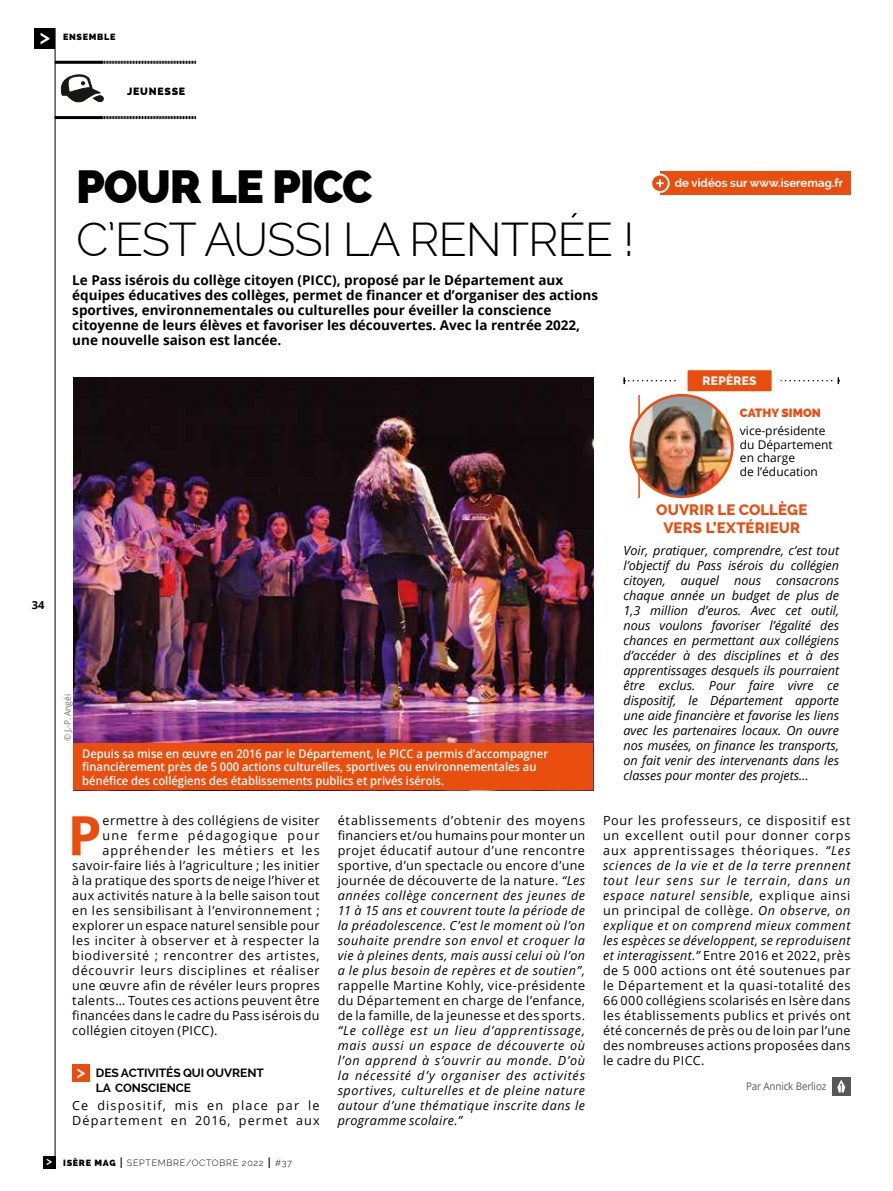
<style>
.page{position:relative;width:893px;height:1191px;background:#fff}
.page>*{position:absolute;margin:0;border:0;box-sizing:border-box;transform-origin:0 0}
.t1{font:700 54.6px "Open Sans";color:#e94e0f}
.t2{font:300 46.5px "Raleway";letter-spacing:-.025em;color:#000}
.t3{font:800 46.5px "Raleway";letter-spacing:-.025em;color:#000}
.t4{font:600 21px "Raleway";color:#fff}
.t5{font:800 15px/18px "Raleway";letter-spacing:.01em;color:#e94e0f;text-align:center}
.t6{font:700 13.5px/15px "Open Sans";color:#000}
.t7{font:italic 12.6px/15px "Open Sans";letter-spacing:.03em;color:#000;text-align:justify}
.t8{font:12.6px/15px "Open Sans";letter-spacing:.035em;color:#000;text-align:justify}
.t9{font:12.6px "Open Sans";letter-spacing:.06em;color:#000}
.t10{font:12.6px/15px "Open Sans";letter-spacing:.09em;color:#000}
.t11{font:12.6px "Open Sans";letter-spacing:.08em;color:#000}
.t12{font:12.6px "Open Sans";letter-spacing:.105em;color:#000}
.t13{font:600 12px/13.5px "Open Sans";color:#fff;scale:.93 1}
.t14{font:12px/13.5px "Open Sans";color:#000}
.t15{font:700 12px/15px "Raleway";letter-spacing:-.005em;color:#000}
.t16{font:700 12px "Raleway";color:#fff;scale:.95 1}
.t17{font:800 12px "Raleway";color:#e94e0f}
.t18{font:800 12px "Raleway";letter-spacing:.025em;color:#fff}
.t19{font:600 12px "Raleway";color:#fff}
.t20{font:700 11.1px "Open Sans";color:#000}
.t21{font:10.5px "Open Sans";letter-spacing:-.01em;color:#575756;scale:.93 1}
.t22{font:800 10.5px "Raleway";letter-spacing:.075em;color:#000}
.t23{font:300 9px "Raleway";letter-spacing:.075em;color:#000}
.t24{font:9px "Open Sans";letter-spacing:-.01em;color:#706f6f;scale:.93 1}
.t25{font:800 9px "Raleway";letter-spacing:.075em;color:#000}
.s1{font-weight:600;font-size:17.55px;color:#fff}
.s2{font-weight:800}
.s3{font-weight:400;font-size:15px}
.s4{font-style:normal}
.s5{font-style:italic}
</style>
<div class="page">
<svg style="left:103px;top:116px;width:93px;height:3px"></svg>
<svg style="left:103px;top:61px;width:93px;height:3px"></svg>
<hr style="left:55px;top:116px;width:48px;height:3px;background:#000">
<hr style="left:55px;top:61px;width:48px;height:3px;background:#000">
<hr style="left:55px;top:28px;width:1px;height:1130px;background:#000">
<div style="left:34px;top:28px;width:21px;height:21px;background:#000"></div>
<div style="left:43px;top:1155px;width:12px;height:13px;background:#000"></div>
<img style="left:74px;top:377px;width:519px;height:366px">
<div style="left:72px;top:1063px;width:18px;height:18px;background:#e94e0f"></div>
<div style="left:832px;top:1077px;width:18px;height:18px;background:#575756"></div>
<svg style="left:837px;top:1080px;width:8px;height:12px"></svg>
<div style="left:74px;top:743px;width:519px;height:47px;background:#e94e0f"></div>
<svg style="left:623px;top:377px;width:216px;height:7px"></svg>
<div style="left:683px;top:366px;width:93px;height:30px;background:#e94e0f"></div>
<div style="left:679px;top:361px;width:102px;height:39px;border:9px solid #fff"></div>
<hr style="left:638px;top:395px;width:2px;height:103px;background:#e94e0f">
<img style="left:631px;top:395px;width:101px;height:102px;border-radius:51px">
<div style="left:630px;top:394px;width:104px;height:104px;border:3px solid #e94e0f;border-radius:50%"></div>
<svg style="left:61px;top:74px;width:43px;height:29px"></svg>
<div style="left:660px;top:171px;width:190px;height:24px;background:#e94e0f"></div>
<svg style="left:651px;top:174px;width:18px;height:18px"></svg>
<div style="left:650px;top:173px;width:20px;height:20px;border:2px solid #fff;border-radius:50%"></div>
<svg style="left:656px;top:179px;width:8px;height:8px"></svg>
<h3 class="t4" style="left:39px;top:24px;width:12px">&gt;</h3>
<p class="t25" style="left:63px;top:31px;width:54px">ENSEMBLE</p>
<p class="t22" style="left:127px;top:85px;width:60px">JEUNESSE</p>
<p class="t20" style="left:32px;top:597px;width:14px">34</p>
<p class="t19" style="left:46px;top:1153px;width:8px">&gt;</p>
<h2 class="t3" style="left:76px;top:160px;width:298px">POUR LE PICC</h2>
<h2 class="t2" style="left:76px;top:212px;width:559px">C’EST AUSSI LA RENTRÉE !</h2>
<p class="t6" style="left:72px;top:272px;width:527px">Le Pass isérois du collège citoyen (PICC), proposé par le Département aux équipes éducatives des collèges, permet de financer et d’organiser des actions sportives, environnementales ou culturelles pour éveiller la conscience citoyenne de leurs élèves et favoriser les découvertes. Avec la rentrée 2022, une nouvelle saison est lancée.</p>
<p class="t16" style="left:675px;top:176px;width:179px">de vidéos sur www.iseremag.fr</p>
<p class="t18" style="left:702px;top:374px;width:56px">REPÈRES</p>
<p class="t17" style="left:740px;top:406px;width:82px">CATHY SIMON</p>
<p class="t14" style="left:740px;top:424px;width:94px">vice-présidente du Département en charge<br>de l’éducation</p>
<p class="t5" style="left:656px;top:500px;width:153px">OUVRIR LE COLLÈGE<br>VERS L’EXTÉRIEUR</p>
<p class="t24" style="left:61px;top:741px;width:52px;rotate:-90deg">© J.-P. Angéi</p>
<p class="t13" style="left:82px;top:746px;width:502px">Depuis sa mise en œuvre en 2016 par le Département, le PICC a permis d’accompagner financièrement près de 5 000 actions culturelles, sportives ou environnementales au bénéfice des collégiens des établissements publics et privés isérois.</p>
<h1 class="t1" style="left:67px;top:797px;width:36px">P</h1>
<p class="t8" style="left:102px;top:813px;width:219px">ermettre à des collégiens de visiter</p>
<p class="t12" style="left:102px;top:827px;width:219px">une ferme pédagogique pour</p>
<p class="t11" style="left:102px;top:842px;width:219px">appréhender les métiers et les</p>
<p class="t8" style="left:72px;top:858px;width:249px">savoir-faire liés à l’agriculture ; les initier</p>
<p class="t8" style="left:72px;top:873px;width:249px">à la pratique des sports de neige l’hiver et</p>
<p class="t8" style="left:72px;top:888px;width:249px">aux activités nature à la belle saison tout</p>
<p class="t8" style="left:72px;top:903px;width:249px">en les sensibilisant à l’environnement ;</p>
<p class="t8" style="left:72px;top:918px;width:249px">explorer un espace naturel sensible pour</p>
<p class="t8" style="left:72px;top:933px;width:249px">les inciter à observer et à respecter la</p>
<p class="t9" style="left:72px;top:947px;width:249px">biodiversité ; rencontrer des artistes,</p>
<p class="t9" style="left:72px;top:962px;width:249px">découvrir leurs disciplines et réaliser</p>
<p class="t8" style="left:72px;top:978px;width:249px">une œuvre afin de révéler leurs propres</p>
<p class="t8" style="left:72px;top:993px;width:249px">talents… Toutes ces actions peuvent être</p>
<p class="t8" style="left:72px;top:1008px;width:249px">financées dans le cadre du Pass isérois du</p>
<p class="t8" style="left:72px;top:1023px;width:147px">collégien citoyen (PICC).</p>
<p class="t15" style="left:96px;top:1065px;width:169px;text-indent:-20px"><span class="s1">&gt;</span> DES ACTIVITÉS QUI OUVRENT<br>LA CONSCIENCE</p>
<p class="t10" style="left:72px;top:1098px;width:249px">Ce dispositif, mis en place par le<br>Département en 2016, permet aux</p>
<p class="t23" style="left:63px;top:1157px;width:231px"><span class="s2">ISÈRE MAG</span> <span class="s3">I</span> SEPTEMBRE/OCTOBRE 2022 <span class="s3">I</span> #37</p>
<p class="t7" style="left:338px;top:813px;width:249px"><span class="s4">établissements d’obtenir des moyens financiers et/ou humains pour monter un projet éducatif autour d’une rencontre sportive, d’un spectacle ou encore d’une journée de découverte de la nature.</span> “Les années collège concernent des jeunes de 11 à 15 ans et couvrent toute la période de la préadolescence. C’est le moment où l’on souhaite prendre son envol et croquer la vie à pleines dents, mais aussi celui où l’on a le plus besoin de repères et de soutien”,</p>
<p class="t8" style="left:338px;top:978px;width:249px">rappelle Martine Kohly, vice-présidente du Département en charge de l’enfance, de la famille, de la jeunesse et des sports.</p>
<p class="t7" style="left:338px;top:1022px;width:249px">“Le collège est un lieu d’apprentissage, mais aussi un espace de découverte où l’on apprend à s’ouvrir au monde. D’où la nécessité d’y organiser des activités sportives, culturelles et de pleine nature autour d’une thématique inscrite dans le programme scolaire.”</p>
<p class="t7" style="left:623px;top:543px;width:217px">Voir, pratiquer, comprendre, c’est tout l’objectif du Pass isérois du collégien citoyen, auquel nous consacrons chaque année un budget de plus de 1,3 million d’euros. Avec cet outil, nous voulons favoriser l’égalité des chances en permettant aux collégiens d’accéder à des disciplines et à des apprentissages desquels ils pourraient être exclus. Pour faire vivre ce dispositif, le Département apporte une aide financière et favorise les liens avec les partenaires locaux. On ouvre nos musées, on finance les transports, on fait venir des intervenants dans les classes pour monter des projets…</p>
<p class="t8" style="left:603px;top:812px;width:249px">Pour les professeurs, ce dispositif est un excellent outil pour donner corps aux apprentissages théoriques. <span class="s5">“Les sciences de la vie et de la terre prennent tout leur sens sur le terrain, dans un espace naturel sensible,</span> explique ainsi un principal de collège. <span class="s5">On observe, on explique et on comprend mieux comment les espèces se développent, se reproduisent et interagissent.”</span> Entre 2016 et 2022, près de 5 000 actions ont été soutenues par le Département et la quasi-totalité des 66 000 collégiens scolarisés en Isère dans les établissements publics et privés ont été concernés de près ou de loin par l’une des nombreuses actions proposées dans le cadre du PICC.</p>
<p class="t21" style="left:746px;top:1079px;width:88px">Par Annick Berlioz</p>
</div>
